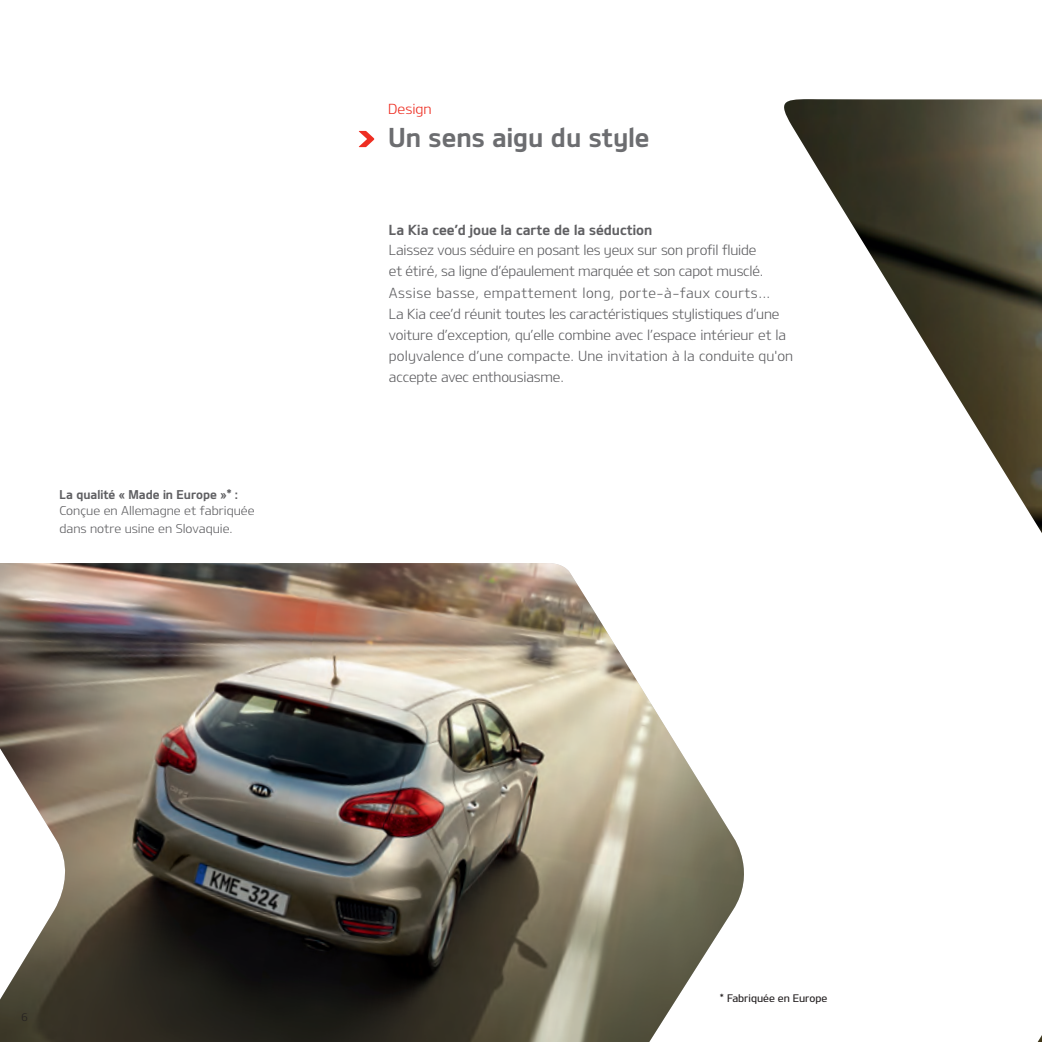
<style>
.page{position:relative;width:1042px;height:1042px;background:#fff}
.page>*{position:absolute;margin:0;border:0;box-sizing:border-box;transform-origin:0 0}
.t1{font:26.25px "Design KOTFB";color:#6c6d70}
.t2{font:14px/21px "Design KOTFL";letter-spacing:-.01em;color:#5f5f62}
.t3{font:14px "Design KOTFB";color:#5f5f62}
.t4{font:14px "Design KOTFL";color:#ee2e22}
.t5{font:12.25px/17.5px "Design KOTFL";color:#5f5f62}
.t6{font:12.25px "Design KOTFB";color:#5f5f62}
.t7{font:10.5px "Kia OTFM";color:#231f20}
</style>
<div class="page">
<img style="left:784px;top:99px;width:258px;height:943px">
<img style="left:0;top:563px;width:744px;height:479px">
<svg style="left:359px;top:131px;width:15px;height:16px"></svg>
<p class="t6" style="left:60px;top:486px;width:180px">La qualité « Made in Europe »* :</p>
<p class="t5" style="left:60px;top:502px;width:197px">Conçue en Allemagne et fabriquée dans notre usine en Slovaquie.</p>
<p class="t4" style="left:388px;top:100px;width:45px">Design</p>
<h1 class="t1" style="left:388px;top:121px;width:263px">Un sens aigu du style</h1>
<p class="t3" style="left:389px;top:221px;width:265px">La Kia cee’d joue la carte de la séduction</p>
<p class="t2" style="left:389px;top:239px;width:406px">Laissez vous séduire en posant les yeux sur son profil fluide<br>et étiré, sa ligne d’épaulement marquée et son capot musclé.<br>Assise basse, empattement long, porte-à-faux courts…<br>La Kia cee’d réunit toutes les caractéristiques stylistiques d’une voiture d’exception, qu’elle combine avec l’espace intérieur et la polyvalence d’une compacte. Une invitation à la conduite qu'on accepte avec enthousiasme.</p>
<p class="t7" style="left:720px;top:991px;width:109px">* Fabriquée en Europe</p>
</div>
